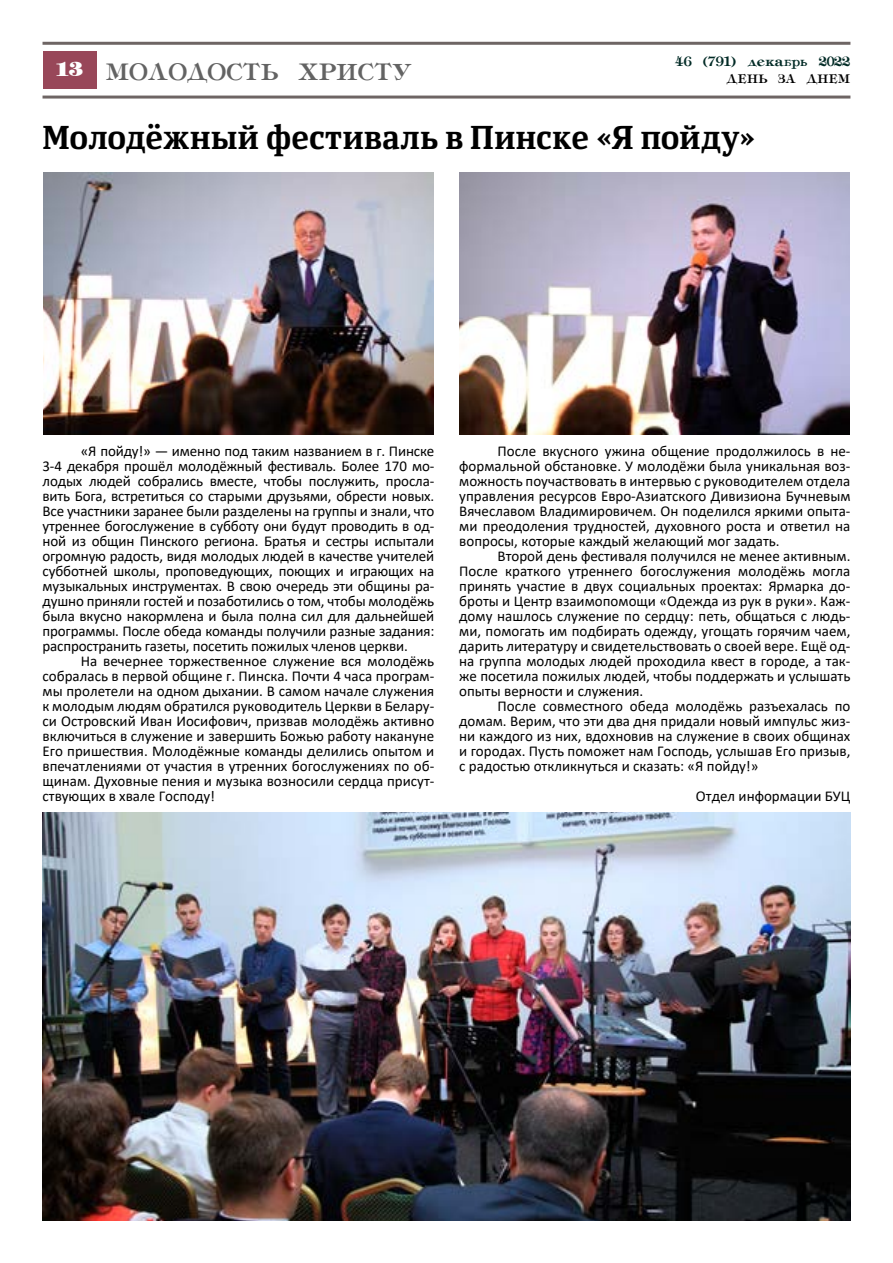
<style>
.page{position:relative;width:893px;height:1263px;background:#fff}
.page>*{position:absolute;margin:0;border:0;box-sizing:border-box;transform-origin:0 0}
.t1{font:700 33px "Yefimov Serif";letter-spacing:.015em;color:#000;scale:.92 1}
.t2{font:28.5px "Tiffany";color:#636363}
.t3{font:16.5px "Tiffany";color:#002a25}
.t4{font:15px/15px "Calibri";color:#000;text-align:justify}
.t5{font:15px "Tiffany";color:#000}
.s1{font-family:"Tiff";font-weight:800;font-size:24px;color:#fff}
</style>
<div class="page">
<hr style="left:43px;top:42px;width:807px;height:3px;background:#6e6564">
<hr style="left:43px;top:96px;width:807px;height:3px;background:#6e6564">
<div style="left:43px;top:51px;width:53px;height:38px;background:#984759"></div>
<img style="left:43px;top:812px;width:807px;height:409px">
<img style="left:43px;top:173px;width:391px;height:261px">
<img style="left:459px;top:173px;width:391px;height:261px">
<p class="t3" style="left:675px;top:53px;width:177px">46 (791) декабрь 2022</p>
<h2 class="t2" style="left:56px;top:57px;width:357px"><span class="s1">13</span> молодость христу</h2>
<p class="t5" style="left:727px;top:71px;width:125px">ДЕНЬ ЗА ДНЕМ</p>
<h1 class="t1" style="left:43px;top:116px;width:777px">Молодёжный фестиваль в Пинске «Я пойду»</h1>
<p class="t4" style="left:43px;top:443px;width:393px;text-indent:38px">«Я пойду!» — именно под таким названием в г. Пинске 3-4 декабря прошёл молодёжный фестиваль. Более 170 мо&shy;лодых людей собрались вместе, чтобы послужить, просла&shy;вить Бога, встретиться со старыми друзьями, обрести новых.<br>Все участники заранее были разделены на группы и знали, что утреннее богослужение в субботу они будут проводить в од&shy;ной из общин Пинского региона. Братья и сестры испытали огромную радость, видя молодых людей в качестве учителей субботней школы, проповедующих, поющих и играющих на музыкальных инструментах. В свою очередь эти общины ра&shy;душно приняли гостей и позаботились о том, чтобы молодёжь была вкусно накормлена и была полна сил для дальнейшей программы. После обеда команды получили разные задания: распространить газеты, посетить пожилых членов церкви.</p>
<p class="t4" style="left:43px;top:653px;width:393px;text-indent:38px">На вечернее торжественное служение вся молодёжь собралась в первой общине г. Пинска. Почти 4 часа програм&shy;мы пролетели на одном дыхании. В самом начале служения к молодым людям обратился руководитель Церкви в Белару&shy;си Островский Иван Иосифович, призвав молодёжь активно включиться в служение и завершить Божью работу накануне Его пришествия. Молодёжные команды делились опытом и впечатлениями от участия в утренних богослужениях по об&shy;щинам. Духовные пения и музыка возносили сердца присут&shy;ствующих в хвале Господу!</p>
<p class="t4" style="left:459px;top:443px;width:393px;text-indent:38px">После вкусного ужина общение продолжилось в не&shy;формальной обстановке. У молодёжи была уникальная воз&shy;можность поучаствовать в интервью с руководителем отдела управления ресурсов Евро-Азиатского Дивизиона Бучневым Вячеславом Владимировичем. Он поделился яркими опыта&shy;ми преодоления трудностей, духовного роста и ответил на вопросы, которые каждый желающий мог задать.</p>
<p class="t4" style="left:459px;top:548px;width:393px;text-indent:38px">Второй день фестиваля получился не менее активным.<br>После краткого утреннего богослужения молодёжь могла принять участие в двух социальных проектах: Ярмарка до&shy;броты и Центр взаимопомощи «Одежда из рук в руки». Каж&shy;дому нашлось служение по сердцу: петь, общаться с людь&shy;ми, помогать им подбирать одежду, угощать горячим чаем, дарить литературу и свидетельствовать о своей вере. Ещё од&shy;на группа молодых людей проходила квест в городе, а так&shy;же посетила пожилых людей, чтобы поддержать и услышать опыты верности и служения.</p>
<p class="t4" style="left:459px;top:698px;width:393px;text-indent:38px">После совместного обеда молодёжь разъехалась по домам. Верим, что эти два дня придали новый импульс жиз&shy;ни каждого из них, вдохновив на служение в своих общинах и городах. Пусть поможет нам Господь, услышав Его призыв, с радостью откликнуться и сказать: «Я пойду!»</p>
<p class="t4" style="left:696px;top:788px;width:156px">Отдел информации БУЦ</p>
</div>
